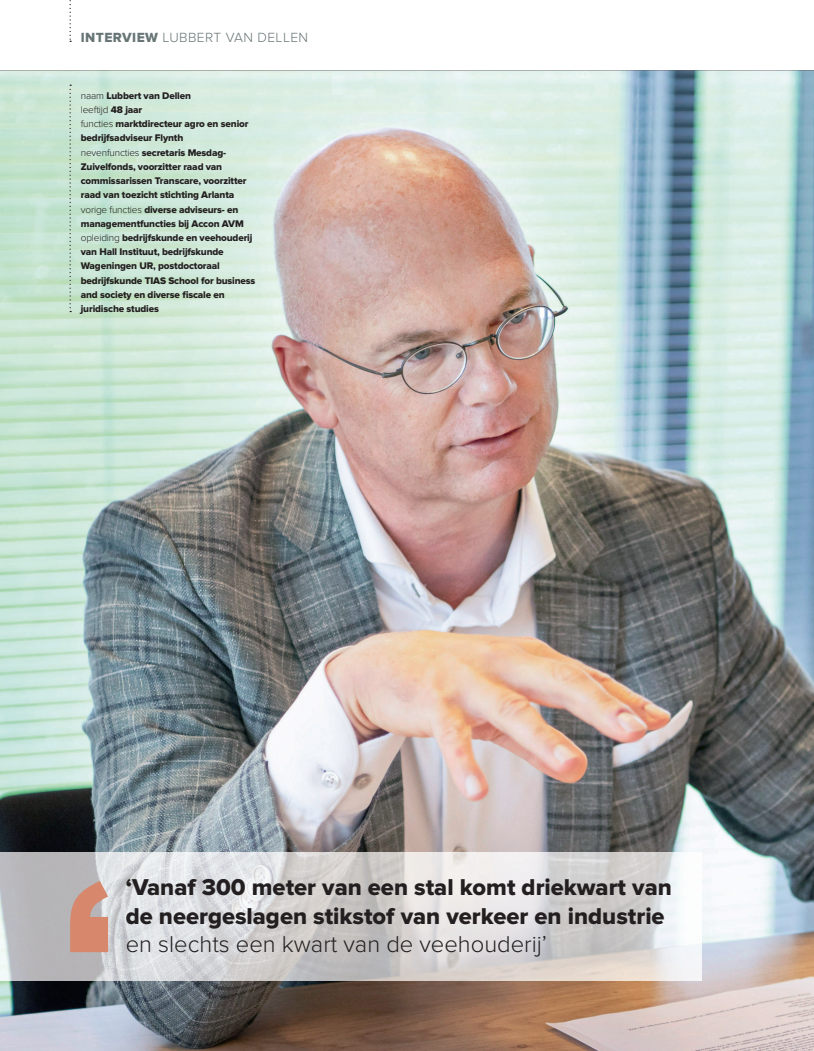
<style>
.page{position:relative;width:814px;height:1051px;background:#fff}
.page>*{position:absolute;margin:0;border:0;box-sizing:border-box;transform-origin:0 0}
.t1{font:23.75px/28.5px "Proxima Nova Extrabld";color:#231f20}
.t2{font:300 23.75px "Proxima Nova";color:#231f20}
.t3{font:300 13.75px "Proxima Nova";letter-spacing:.03em;color:#687575}
.t4{font:10px/14.2px "Proxima Nova Extrabld";letter-spacing:-.015em;color:#231f20}
.t5{font:300 10px "Proxima Nova";letter-spacing:-.015em;color:#231f20}
.s1{font-family:"Proxima Nova Extrabld";font-weight:400}
.s2{font-family:"Proxima Nova";font-weight:300}
</style>
<div class="page">
<img style="left:0;top:70px;width:813px;height:981px">
<img style="left:0;top:853px;width:701px;height:128px">
<svg style="left:70px;top:881px;width:38px;height:71px;background:#d29580"></svg>
<svg style="left:70px;top:85px;width:1px;height:227px"></svg>
<svg style="left:70px;top:0;width:1px;height:42px"></svg>
<h2 class="t3" style="left:81px;top:29px;width:229px"><span class="s1">INTERVIEW</span> LUBBERT VAN DELLEN</h2>
<p class="t4" style="left:81px;top:89px;width:112px"><span class="s2">naam</span> Lubbert van Dellen</p>
<p class="t5" style="left:81px;top:104px;width:63px">leeftijd <span class="s1">48 jaar</span></p>
<p class="t4" style="left:81px;top:117px;width:176px"><span class="s2">functies</span> marktdirecteur agro en senior bedrijfsadviseur Flynth<br><span class="s2">nevenfuncties</span> secretaris Mesdag-Zuivelfonds, voorzitter raad van commissarissen Transcare, voorzitter raad van toezicht stichting Arlanta <span class="s2">vorige functies</span> diverse adviseurs- en managementfuncties bij Accon AVM <span class="s2">opleiding</span> bedrijfskunde en veehouderij van Hall Instituut, bedrijfskunde Wageningen UR, postdoctoraal bedrijfskunde TIAS School for business and society en diverse fiscale en juridische studies</p>
<h1 class="t1" style="left:126px;top:874px;width:547px">‘Vanaf 300 meter van een stal komt driekwart van de neergeslagen stikstof van verkeer en industrie</h1>
<h1 class="t2" style="left:126px;top:931px;width:423px">en slechts een kwart van de veehouderij’</h1>
</div>
